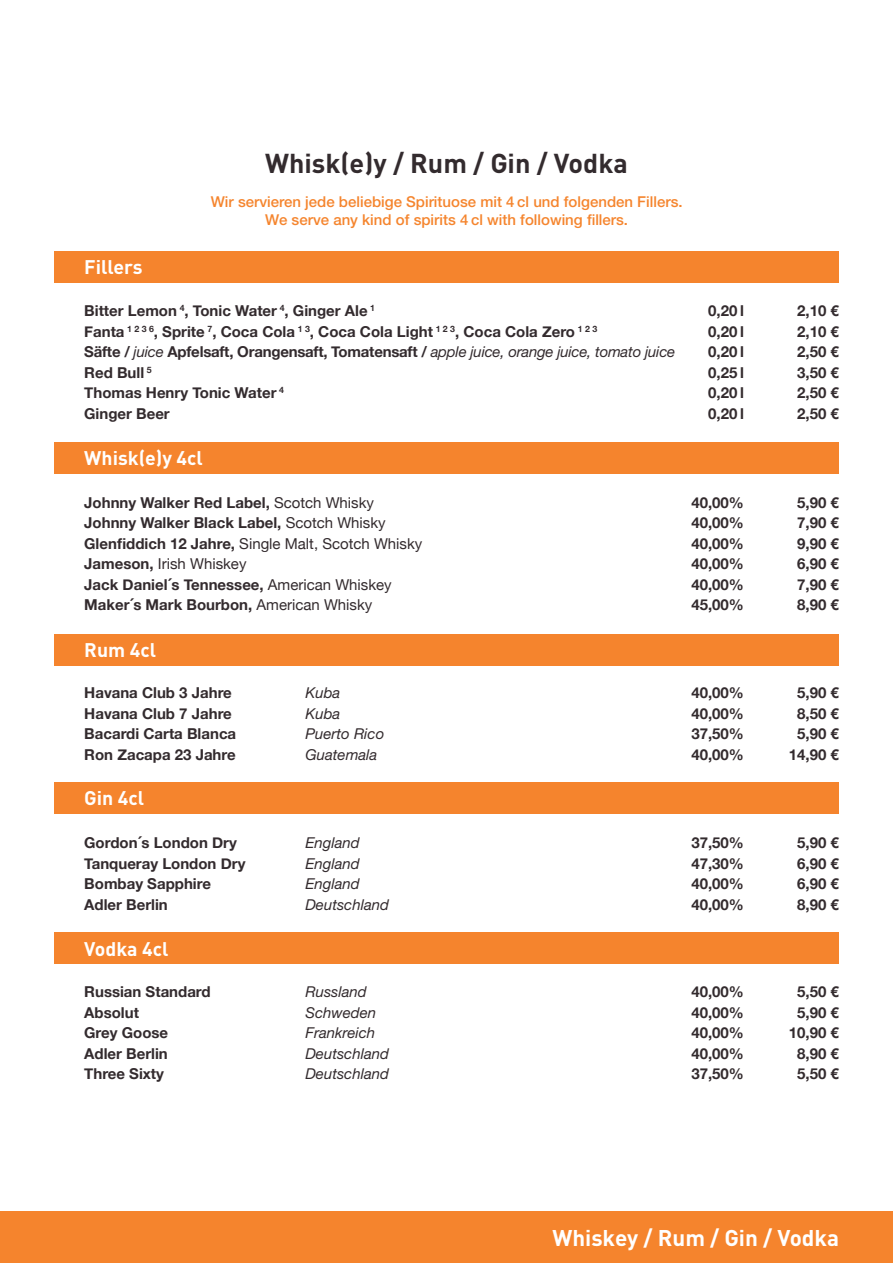
<style>
.page{position:relative;width:893px;height:1263px;background:#fff}
.page>*{position:absolute;margin:0;border:0;box-sizing:border-box;transform-origin:0 0}
.t1{font:700 27px "DIN Pro";color:#332b2e}
.t2{font:700 22.5px "DIN Pro";color:#fff}
.t3{font:700 19.5px "DIN Pro";color:#fff}
.t4{font:700 15px/20.5px "Helvetica Neue";color:#332b2e;text-align:justify}
.t5{font:500 15px/18px "Helvetica Neue LT Std";color:#f5852e;text-align:center}
.t6{font:italic 15px "Helvetica Neue LT Std";color:#332b2e}
.s1{font-family:"Helvetica Neue LT Std";font-weight:400;font-style:italic}
.s2{font-weight:400}
</style>
<div class="page">
<div style="left:0;top:1212px;width:893px;height:51px;background:#f5842d"></div>
<div style="left:54px;top:633px;width:785px;height:32px;background:#f5842d"></div>
<div style="left:54px;top:442px;width:785px;height:32px;background:#f5842d"></div>
<div style="left:54px;top:251px;width:785px;height:31px;background:#f5842d"></div>
<div style="left:54px;top:782px;width:785px;height:32px;background:#f5842d"></div>
<div style="left:54px;top:932px;width:785px;height:32px;background:#f5842d"></div>
<h1 class="t1" style="left:265px;top:145px;width:364px">Whisk(e)y / Rum / Gin / Vodka</h1>
<p class="t5" style="left:211px;top:192px;width:473px">Wir servieren jede beliebige Spirituose mit 4 cl und folgenden Fillers.<br>We serve any kind of spirits 4 cl with following fillers.</p>
<h3 class="t3" style="left:84px;top:254px;width:60px">Fillers</h3>
<p class="t4" style="left:84px;top:301px;width:592px;text-align:left">Bitter Lemon <sup>4</sup>, Tonic Water <sup>4</sup>, Ginger Ale <sup>1<br></sup>Fanta <sup>1</sup> <sup>2</sup> <sup>3</sup> <sup>6</sup>, Sprite <sup>7</sup>, Coca Cola <sup>1</sup> <sup>3</sup>, Coca Cola Light <sup>1</sup> <sup>2</sup> <sup>3</sup>, Coca Cola Zero <sup>1</sup> <sup>2</sup> <sup>3<br></sup>Säfte / <span class="s1">juice</span> Apfelsaft, Orangensaft, Tomatensaft / <span class="s1">apple juice, orange juice, tomato juice </span>Red Bull <sup>5<br></sup>Thomas Henry Tonic Water <sup>4<br></sup>Ginger Beer</p>
<h3 class="t3" style="left:84px;top:445px;width:120px">Whisk(e)y 4cl</h3>
<p class="t4" style="left:84px;top:492px;width:340px;text-align:left">Johnny Walker Red Label, <span class="s2">Scotch Whisky </span>Johnny Walker Black Label, <span class="s2">Scotch Whisky </span>Glenfiddich 12 Jahre, <span class="s2">Single Malt, Scotch Whisky </span>Jameson, <span class="s2">Irish Whiskey<br></span>Jack Daniel´s Tennessee, <span class="s2">American Whiskey </span>Maker´s Mark Bourbon, <span class="s2">American Whisky</span></p>
<h3 class="t3" style="left:84px;top:637px;width:73px">Rum 4cl</h3>
<p class="t4" style="left:84px;top:683px;width:149px">Havana Club 3 Jahre</p>
<p class="t6" style="left:305px;top:684px;width:37px">Kuba</p>
<p class="t4" style="left:84px;top:704px;width:149px">Havana Club 7 Jahre</p>
<p class="t6" style="left:305px;top:704px;width:37px">Kuba</p>
<p class="t4" style="left:84px;top:724px;width:153px">Bacardi Carta Blanca</p>
<p class="t6" style="left:305px;top:725px;width:80px">Puerto Rico</p>
<p class="t4" style="left:84px;top:745px;width:153px">Ron Zacapa 23 Jahre</p>
<p class="t6" style="left:305px;top:746px;width:73px">Guatemala</p>
<h3 class="t3" style="left:84px;top:785px;width:61px">Gin 4cl</h3>
<p class="t4" style="left:84px;top:833px;width:154px">Gordon´s London Dry</p>
<p class="t6" style="left:305px;top:834px;width:56px">England</p>
<p class="t4" style="left:84px;top:854px;width:163px">Tanqueray London Dry</p>
<p class="t6" style="left:305px;top:854px;width:56px">England</p>
<p class="t4" style="left:84px;top:874px;width:128px">Bombay Sapphire</p>
<p class="t6" style="left:305px;top:875px;width:56px">England</p>
<p class="t4" style="left:84px;top:895px;width:85px">Adler Berlin</p>
<p class="t6" style="left:305px;top:896px;width:85px">Deutschland</p>
<h3 class="t3" style="left:84px;top:935px;width:86px">Vodka 4cl</h3>
<p class="t4" style="left:84px;top:982px;width:128px">Russian Standard</p>
<p class="t6" style="left:305px;top:983px;width:63px">Russland</p>
<p class="t4" style="left:84px;top:1002px;width:56px">Absolut</p>
<p class="t6" style="left:305px;top:1003px;width:72px">Schweden</p>
<p class="t4" style="left:84px;top:1023px;width:85px">Grey Goose</p>
<p class="t6" style="left:305px;top:1024px;width:71px">Frankreich</p>
<p class="t4" style="left:84px;top:1043px;width:85px">Adler Berlin</p>
<p class="t6" style="left:305px;top:1044px;width:85px">Deutschland</p>
<p class="t4" style="left:84px;top:1064px;width:81px">Three Sixty</p>
<p class="t6" style="left:305px;top:1065px;width:85px">Deutschland</p>
<p class="t4" style="left:708px;top:301px;width:37px">0,20 l 0,20 l 0,20 l 0,25 l 0,20 l 0,20 l</p>
<p class="t4" style="left:691px;top:492px;width:54px">40,00% 40,00% 40,00% 40,00% 40,00% 45,00%</p>
<p class="t4" style="left:691px;top:683px;width:54px">40,00% 40,00% 37,50% 40,00%</p>
<p class="t4" style="left:691px;top:833px;width:54px">37,50% 47,30% 40,00% 40,00%</p>
<p class="t4" style="left:691px;top:982px;width:54px">40,00% 40,00% 40,00% 40,00% 37,50%</p>
<p class="t4" style="left:797px;top:301px;width:43px">2,10 € 2,10 € 2,50 € 3,50 € 2,50 € 2,50 €</p>
<p class="t4" style="left:797px;top:492px;width:43px">5,90 € 7,90 € 9,90 € 6,90 € 7,90 € 8,90 €</p>
<p class="t4" style="left:789px;top:683px;width:52px;text-align:center">5,90 €<br>8,50 €<br>5,90 €<br>14,90 €</p>
<p class="t4" style="left:797px;top:833px;width:43px">5,90 € 6,90 € 6,90 € 8,90 €</p>
<p class="t4" style="left:789px;top:982px;width:52px;text-align:center">5,50 €<br>5,90 €<br>10,90 €<br>8,90 €<br>5,50 €</p>
<h2 class="t2" style="left:552px;top:1222px;width:288px">Whiskey / Rum / Gin / Vodka</h2>
</div>
